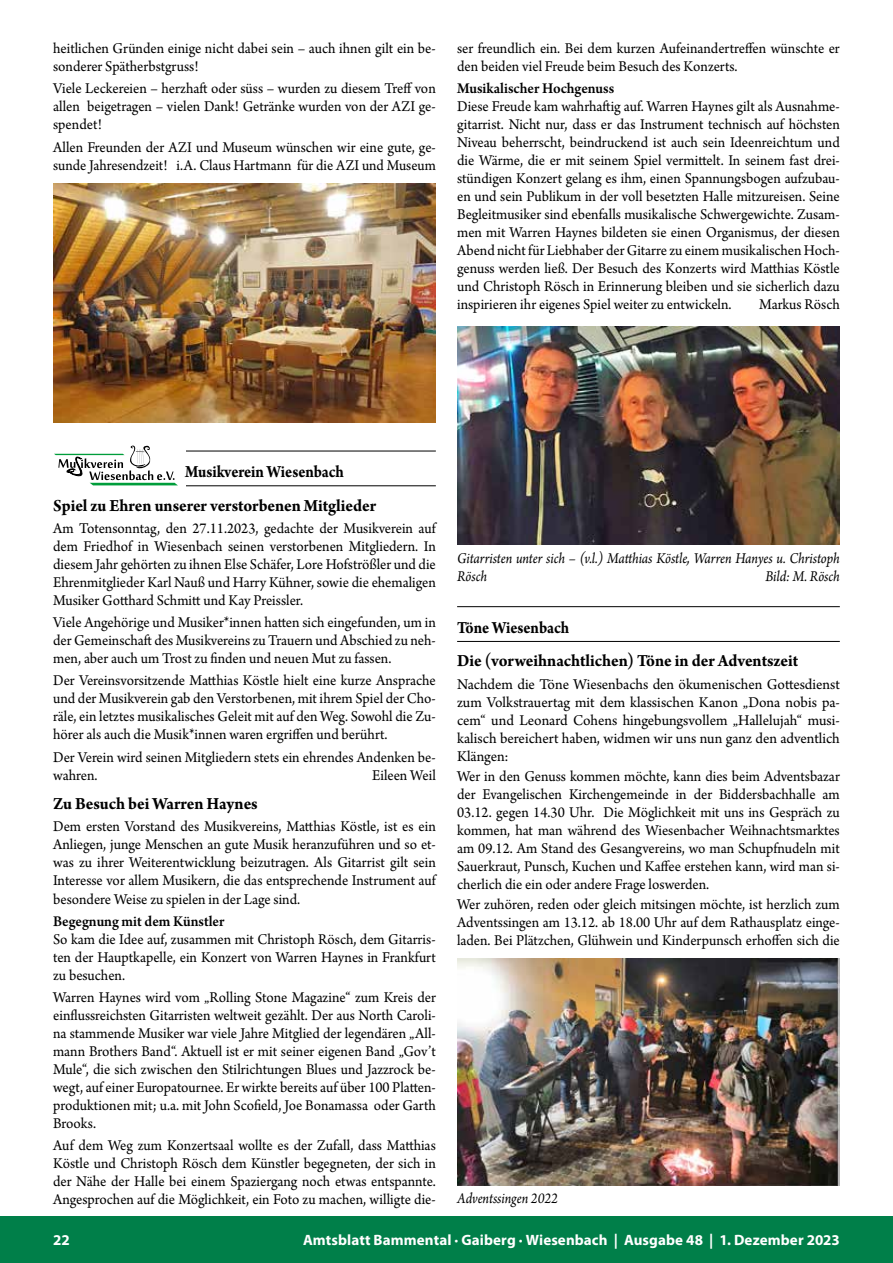
<style>
.page{position:relative;width:893px;height:1263px;background:#fff}
.page>*{position:absolute;margin:0;border:0;box-sizing:border-box;transform-origin:0 0}
.t1{font:700 18px/33.8px "Arno Pro";letter-spacing:-.005em;color:#000;scale:.88 1}
.t2{font:700 18px "Arno Pro";letter-spacing:-.005em;color:#000;scale:.95 1}
.t3{font:15.75px/18px "Arno Pro";color:#000;text-align:justify;scale:.95 1}
.t4{font:15.75px/18px "Arno Pro";color:#000;text-align:justify}
.t5{font:italic 15.75px/18px "Arno Pro";letter-spacing:-.005em;color:#000;scale:.9 1}
.t6{font:600 15.75px "Arno Pro";color:#000;scale:.95 1}
.t7{font:700 15px "Myriad Pro";letter-spacing:.005em;color:#fff}
</style>
<div class="page">
<div style="left:0;top:1216px;width:893px;height:47px;background:#007f49"></div>
<hr style="left:138px;top:451px;width:298px;height:1px;background:#000">
<hr style="left:138px;top:485px;width:298px;height:1px;background:#000">
<img style="left:53px;top:183px;width:383px;height:240px">
<div style="left:53px;top:440px;width:132px;height:51px;background:#fff"></div>
<svg style="left:54px;top:445px;width:124px;height:40px"></svg>
<hr style="left:457px;top:606px;width:383px;height:1px;background:#000">
<hr style="left:457px;top:641px;width:383px;height:1px;background:#000">
<img style="left:457px;top:327px;width:383px;height:218px">
<img style="left:457px;top:958px;width:383px;height:227px">
<p class="t3" style="left:53px;top:40px;width:404px">heitlichen Gründen einige nicht dabei sein – auch ihnen gilt ein be&shy;sonderer Spätherbstgruss!</p>
<p class="t3" style="left:53px;top:81px;width:404px">Viele Leckereien – herzhaft oder süss – wurden zu diesem Treff von allen beigetragen – vielen Dank! Getränke wurden von der AZI ge&shy;spendet!</p>
<p class="t3" style="left:53px;top:139px;width:404px">Allen Freunden der AZI und Museum wünschen wir eine gute, ge&shy;sunde Jahresendzeit! i.A. Claus Hartmann für die AZI und Museum</p>
<p class="t3" style="left:457px;top:40px;width:404px">ser freundlich ein. Bei dem kurzen Aufeinandertreffen wünschte er den beiden viel Freude beim Besuch des Konzerts.</p>
<p class="t6" style="left:457px;top:80px;width:167px">Musikalischer Hochgenuss</p>
<p class="t3" style="left:457px;top:99px;width:404px">Diese Freude kam wahrhaftig auf. Warren Haynes gilt als Ausnahme&shy;gitarrist. Nicht nur, dass er das Instrument technisch auf höchsten Niveau beherrscht, beindruckend ist auch sein Ideenreichtum und die Wärme, die er mit seinem Spiel vermittelt. In seinem fast drei&shy;stündigen Konzert gelang es ihm, einen Spannungsbogen aufzubau&shy;en und sein Publikum in der voll besetzten Halle mitzureisen. Seine Begleitmusiker sind ebenfalls musikalische Schwergewichte. Zusam&shy;men mit Warren Haynes bildeten sie einen Organismus, der diesen Abend nicht für Liebhaber der Gitarre zu einem musikalischen Hoch&shy;genuss werden ließ. Der Besuch des Konzerts wird Matthias Köstle und Christoph Rösch in Erinnerung bleiben und sie sicherlich dazu inspirieren ihr eigenes Spiel weiter zu entwickeln.</p>
<p class="t3" style="left:759px;top:297px;width:86px">Markus Rösch</p>
<p class="t1" style="left:53px;top:455px;width:369px;text-indent:132px">Musikverein Wiesenbach<br>Spiel zu Ehren unserer verstorbenen Mitglieder</p>
<p class="t3" style="left:53px;top:520px;width:404px">Am Totensonntag, den 27.11.2023, gedachte der Musikverein auf dem Friedhof in Wiesenbach seinen verstorbenen Mitgliedern. In diesem Jahr gehörten zu ihnen Else Schäfer, Lore Hofströßler und die Ehrenmitglieder Karl Nauß und Harry Kühner, sowie die ehemaligen Musiker Gotthard Schmitt und Kay Preissler.</p>
<p class="t3" style="left:53px;top:614px;width:404px">Viele Angehörige und Musiker*innen hatten sich eingefunden, um in der Gemeinschaft des Musikvereins zu Trauern und Abschied zu neh&shy;men, aber auch um Trost zu finden und neuen Mut zu fassen.</p>
<p class="t3" style="left:53px;top:672px;width:404px">Der Vereinsvorsitzende Matthias Köstle hielt eine kurze Ansprache und der Musikverein gab den Verstorbenen, mit ihrem Spiel der Cho&shy;räle, ein letztes musikalisches Geleit mit auf den Weg. Sowohl die Zu&shy;hörer als auch die Musik*innen waren ergriffen und berührt.</p>
<p class="t3" style="left:53px;top:749px;width:404px">Der Verein wird seinen Mitgliedern stets ein ehrendes Andenken be&shy;wahren.</p>
<p class="t3" style="left:372px;top:767px;width:69px">Eileen Weil</p>
<p class="t2" style="left:53px;top:793px;width:217px">Zu Besuch bei Warren Haynes</p>
<p class="t3" style="left:53px;top:818px;width:404px">Dem ersten Vorstand des Musikvereins, Matthias Köstle, ist es ein Anliegen, junge Menschen an gute Musik heranzuführen und so et&shy;was zu ihrer Weiterentwicklung beizutragen. Als Gitarrist gilt sein Interesse vor allem Musikern, die das entsprechende Instrument auf besondere Weise zu spielen in der Lage sind.</p>
<p class="t6" style="left:53px;top:912px;width:182px">Begegnung mit dem Künstler</p>
<p class="t3" style="left:53px;top:931px;width:404px">So kam die Idee auf, zusammen mit Christoph Rösch, dem Gitarris&shy;ten der Hauptkapelle, ein Konzert von Warren Haynes in Frankfurt zu besuchen.</p>
<p class="t3" style="left:53px;top:989px;width:404px">Warren Haynes wird vom „Rolling Stone Magazine“ zum Kreis der einflussreichsten Gitarristen weltweit gezählt. Der aus North Caroli&shy;na stammende Musiker war viele Jahre Mitglied der legendären „All&shy;mann Brothers Band“. Aktuell ist er mit seiner eigenen Band „Gov’t Mule“, die sich zwischen den Stilrichtungen Blues und Jazzrock be&shy;wegt, auf einer Europatournee. Er wirkte bereits auf über 100 Platten&shy;produktionen mit; u.a. mit John Scofield, Joe Bonamassa oder Garth Brooks.</p>
<p class="t3" style="left:53px;top:1137px;width:404px">Auf dem Weg zum Konzertsaal wollte es der Zufall, dass Matthias Köstle und Christoph Rösch dem Künstler begegneten, der sich in der Nähe der Halle bei einem Spaziergang noch etwas entspannte.<br>Angesprochen auf die Möglichkeit, ein Foto zu machen, willigte die-</p>
<p class="t5" style="left:457px;top:550px;width:427px">Gitarristen unter sich – (v.l.) Matthias Köstle, Warren Hanyes u. Christoph<br>Rösch</p>
<p class="t5" style="left:765px;top:568px;width:84px">Bild: M. Rösch</p>
<p class="t1" style="left:457px;top:611px;width:389px">Töne Wiesenbach<br>Die (vorweihnachtlichen) Töne in der Adventszeit</p>
<p class="t4" style="left:457px;top:676px;width:384px">Nachdem die Töne Wiesenbachs den ökumenischen Gottesdienst zum Volkstrauertag mit dem klassischen Kanon „Dona nobis pa&shy;cem“ und Leonard Cohens hingebungsvollem „Hallelujah“ musi&shy;kalisch bereichert haben, widmen wir uns nun ganz den adventlich Klängen:</p>
<p class="t3" style="left:457px;top:768px;width:404px">Wer in den Genuss kommen möchte, kann dies beim Adventsbazar der Evangelischen Kirchengemeinde in der Biddersbachhalle am 03.12. gegen 14.30 Uhr. Die Möglichkeit mit uns ins Gespräch zu kommen, hat man während des Wiesenbacher Weihnachtsmarktes am 09.12. Am Stand des Gesangvereins, wo man Schupfnudeln mit Sauerkraut, Punsch, Kuchen und Kaffee erstehen kann, wird man si&shy;cherlich die ein oder andere Frage loswerden.</p>
<p class="t3" style="left:457px;top:896px;width:404px">Wer zuhören, reden oder gleich mitsingen möchte, ist herzlich zum Adventssingen am 13.12. ab 18.00 Uhr auf dem Rathausplatz einge&shy;laden. Bei Plätzchen, Glühwein und Kinderpunsch erhoffen sich die</p>
<p class="t5" style="left:457px;top:1190px;width:114px">Adventssingen 2022</p>
<p class="t7" style="left:53px;top:1230px;width:18px">22</p>
<p class="t7" style="left:303px;top:1230px;width:538px">Amtsblatt Bammental · Gaiberg · Wiesenbach | Ausgabe 48 | 1. Dezember 2023</p>
</div>
